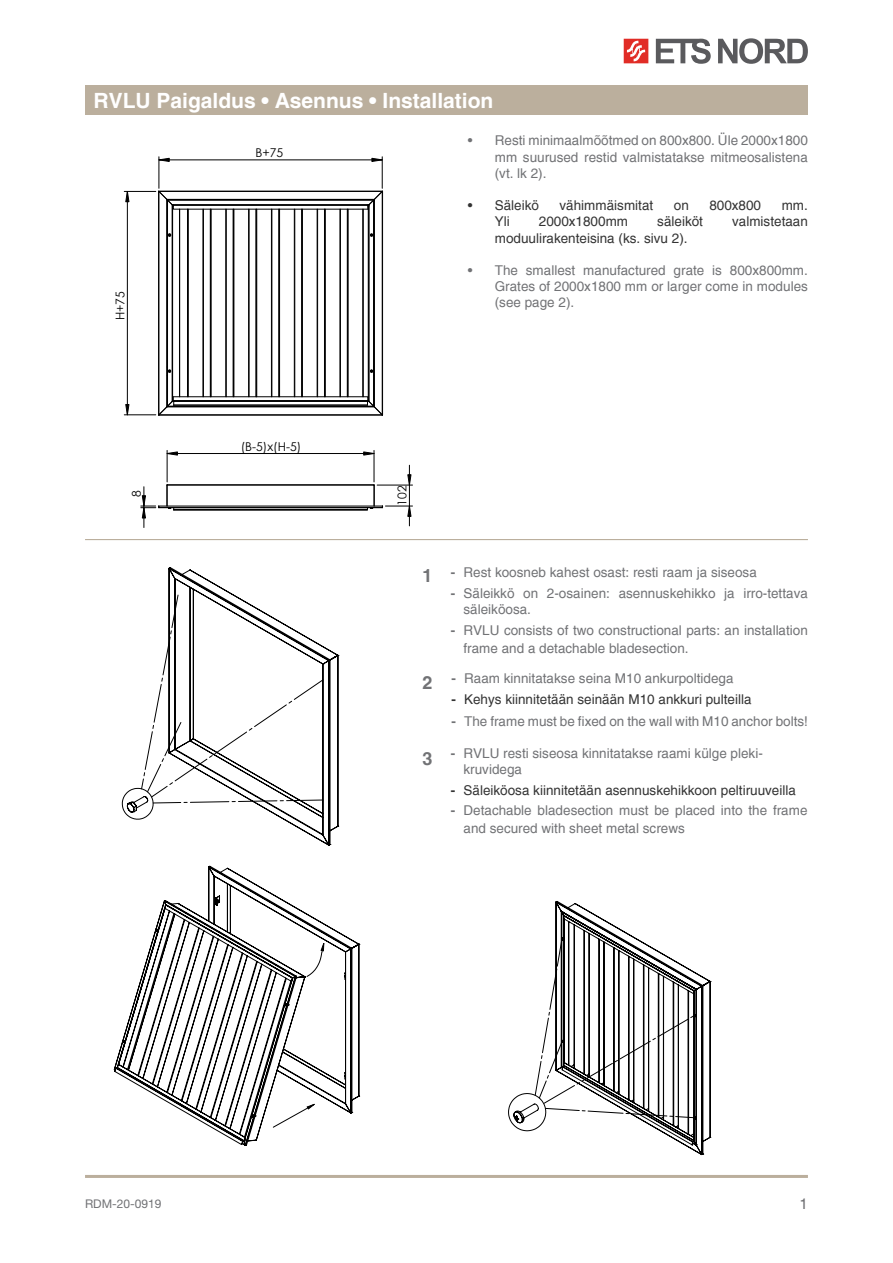
<style>
.page{position:relative;width:893px;height:1263px;background:#fff}
.page>*{position:absolute;margin:0;border:0;box-sizing:border-box;transform-origin:0 0}
.t1{font:700 21px "Helvetica";color:#fff}
.Tekst{font:700 18px "Helvetica";color:#717275}
.t2{font:15px "Helvetica";color:#717275}
.t3{font:13.5px/16.2px "Helvetica";color:#717275}
.t4{font:13.5px "Helvetica";color:#333}
.t5{font:12.15px "Century Gothic";letter-spacing:.005em;color:#000}
.t6{font:12px "Helvetica Neue LTW1 G";color:#717275}
.t7{font:6.3px "Century Gothic";color:#000}
.t8{font:5.7px "Century Gothic";color:#000}
.s1{font-weight:700}
</style>
<div class="page">
<svg style="left:656px;top:39px;width:55px;height:25px"></svg>
<svg style="left:718px;top:38px;width:90px;height:26px"></svg>
<svg style="left:624px;top:39px;width:24px;height:24px"></svg>
<hr style="left:85px;top:1175px;width:723px;height:3px;background:#bbaf9d">
<div style="left:85px;top:85px;width:723px;height:30px;background:#bbaf9d"></div>
<svg style="left:158px;top:190px;width:225px;height:226px"></svg>
<hr style="left:124px;top:415px;width:32px;height:1px;background:#000">
<hr style="left:124px;top:191px;width:32px;height:1px;background:#000">
<hr style="left:127px;top:191px;width:1px;height:224px;background:#000">
<hr style="left:159px;top:157px;width:1px;height:31px;background:#000">
<hr style="left:382px;top:157px;width:1px;height:31px;background:#000">
<hr style="left:159px;top:160px;width:223px;height:1px;background:#000">
<svg style="left:125px;top:404px;width:5px;height:11px"></svg>
<svg style="left:125px;top:191px;width:5px;height:11px"></svg>
<svg style="left:158px;top:158px;width:12px;height:4px"></svg>
<svg style="left:371px;top:158px;width:12px;height:4px"></svg>
<hr style="left:167px;top:450px;width:1px;height:32px;background:#000">
<hr style="left:374px;top:450px;width:1px;height:32px;background:#000">
<hr style="left:167px;top:453px;width:207px;height:1px;background:#000">
<svg style="left:167px;top:451px;width:11px;height:5px"></svg>
<svg style="left:363px;top:451px;width:12px;height:5px"></svg>
<svg style="left:141px;top:465px;width:271px;height:62px"></svg>
<svg style="left:168px;top:567px;width:65px;height:27px"></svg>
<svg style="left:122px;top:594px;width:218px;height:252px"></svg>
<svg style="left:114px;top:865px;width:246px;height:281px"></svg>
<svg style="left:508px;top:901px;width:203px;height:254px"></svg>
<hr style="left:85px;top:539px;width:723px;height:1px;background:#bbaf9d">
<p class="t1" style="left:94px;top:87px;width:401px">RVLU Paigaldus • Asennus • Installation</p>
<p class="t3" style="left:495px;top:133px;width:315px;text-align:justify;text-indent:-27px">• Resti minimaalmõõtmed on 800x800. Üle 2000x1800 mm suurused restid valmistatakse mitmeosalistena (vt. lk 2).</p>
<p class="t4" style="left:468px;top:197px;width:73px">• Säleikö</p>
<p class="t4" style="left:560px;top:197px;width:95px">vähimmäismitat</p>
<p class="t4" style="left:674px;top:197px;width:17px">on</p>
<p class="t4" style="left:709px;top:197px;width:53px">800x800</p>
<p class="t4" style="left:782px;top:197px;width:28px">mm.</p>
<p class="t4" style="left:495px;top:214px;width:16px">Yli</p>
<p class="t4" style="left:539px;top:214px;width:91px">2000x1800mm</p>
<p class="t4" style="left:657px;top:214px;width:47px">säleiköt</p>
<p class="t4" style="left:732px;top:214px;width:77px">valmistetaan</p>
<p class="t4" style="left:495px;top:230px;width:194px">moduulirakenteisina (ks. sivu 2).</p>
<p class="t3" style="left:495px;top:263px;width:315px;text-align:justify;text-indent:-27px">• The smallest manufactured grate is 800x800mm.<br>Grates of 2000x1800 mm or larger come in modules (see page 2).</p>
<p class="t5" style="left:256px;top:144px;width:29px">B+75</p>
<p class="t5" style="left:112px;top:320px;width:31px;rotate:-90deg">H+75</p>
<p class="t5" style="left:128px;top:497px;width:8px;rotate:-90deg">8</p>
<p class="t5" style="left:241px;top:438px;width:62px">(B-5)x(H-5)</p>
<p class="t7" style="left:256px;top:441px;width:5px">2</p>
<p class="t5" style="left:394px;top:506px;width:22px;rotate:-90deg">102</p>
<p class="Tekst" style="left:422px;top:565px;width:12px">1</p>
<p class="t3" style="left:451px;top:565px;width:308px"><span class="s1">-</span> Rest koosneb kahest osast: resti raam ja siseosa</p>
<p class="t3" style="left:463px;top:585px;width:346px;text-indent:-13px"><span class="s1">-</span> Säleikkö on 2-osainen: asennuskehikko ja irro-tettava säleiköosa.</p>
<p class="t3" style="left:463px;top:621px;width:346px;line-height:18px;text-indent:-13px"><span class="s1">-</span> RVLU consists of two constructional parts: an installation frame and a detachable bladesection.</p>
<p class="Tekst" style="left:423px;top:671px;width:12px">2</p>
<p class="t3" style="left:451px;top:671px;width:284px"><span class="s1">-</span> Raam kinnitatakse seina M10 ankurpoltidega</p>
<p class="t4" style="left:451px;top:691px;width:302px"><span class="s1">-</span> Kehys kiinnitetään seinään M10 ankkuri pulteilla</p>
<p class="t3" style="left:451px;top:714px;width:358px"><span class="s1">-</span> The frame must be fixed on the wall with M10 anchor bolts!</p>
<p class="Tekst" style="left:422px;top:748px;width:12px">3</p>
<p class="t3" style="left:463px;top:746px;width:301px;text-indent:-13px"><span class="s1">-</span> RVLU resti siseosa kinnitatakse raami külge pleki&shy;kruvidega</p>
<p class="t4" style="left:451px;top:782px;width:347px"><span class="s1">-</span> Säleiköosa kiinnitetään asennuskehikkoon peltiruuveilla</p>
<p class="t3" style="left:463px;top:802px;width:346px;line-height:18px;text-indent:-13px"><span class="s1">-</span> Detachable bladesection must be placed into the frame and secured with sheet metal screws</p>
<p class="t8" style="left:497px;top:751px;width:5px">6</p>
<p class="t8" style="left:612px;top:751px;width:5px">7</p>
<p class="t8" style="left:791px;top:788px;width:6px">A</p>
<p class="t6" style="left:85px;top:1196px;width:78px">RDM-20-0919</p>
<p class="t2" style="left:800px;top:1195px;width:10px">1</p>
</div>
